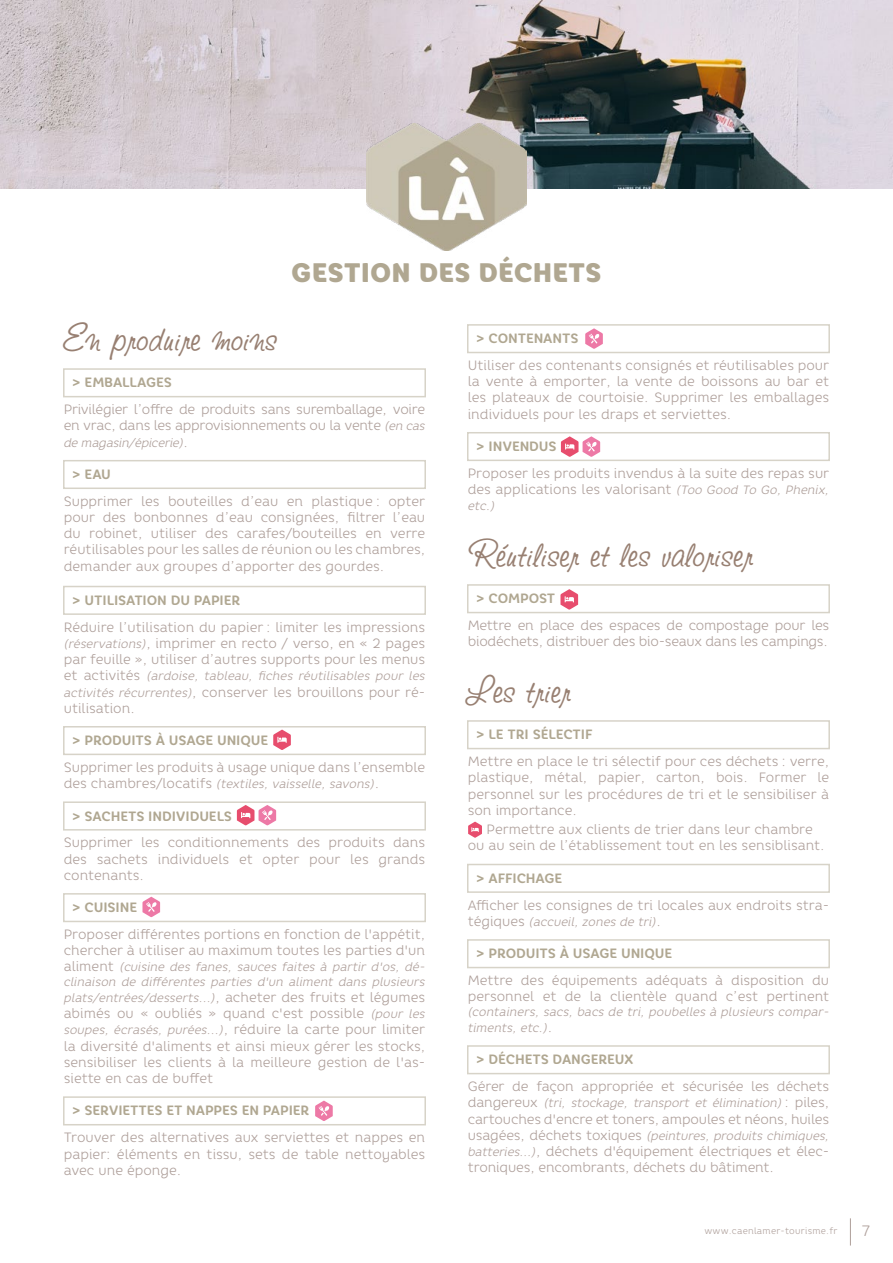
<style>
.page{position:relative;width:893px;height:1263px;background:#fff}
.page>*{position:absolute;margin:0;border:0;box-sizing:border-box;transform-origin:0 0}
.t1{font:45px "Studio Script ITC Std";color:#988072}
.t2{font:900 26.7px "Core Rhino 85";color:#b0a791}
.t3{font:300 15px "Core Rhino 35";color:#ae9f9a}
.t4{font:300 13.5px/16.2px "Core Rhino 35";letter-spacing:-.005em;color:#ae9f9a}
.t5{font:700 13.5px "Core Rhino 65";letter-spacing:-.01em;color:#b0a791}
.t6{font:italic 300 12px/14.4px "Core Rhino 35";letter-spacing:-.005em;color:#ae9f9a}
.t7{font:300 9px "Core Rhino 35";letter-spacing:.025em;color:#ae9f9a}
.s1{font-style:italic;font-size:12px}
.s2{font-style:normal;font-size:13.5px}
</style>
<div class="page">
<svg style="left:850px;top:1218px;width:1px;height:27px"></svg>
<div style="left:63px;top:368px;width:363px;height:29px;border:2px solid #d7d3c8"></div>
<div style="left:63px;top:460px;width:363px;height:29px;border:2px solid #d7d3c8"></div>
<div style="left:63px;top:586px;width:363px;height:29px;border:2px solid #d7d3c8"></div>
<div style="left:63px;top:726px;width:363px;height:29px;border:2px solid #d7d3c8"></div>
<div style="left:63px;top:801px;width:363px;height:29px;border:2px solid #d7d3c8"></div>
<div style="left:63px;top:893px;width:363px;height:29px;border:2px solid #d7d3c8"></div>
<div style="left:63px;top:1096px;width:363px;height:29px;border:2px solid #d7d3c8"></div>
<div style="left:467px;top:324px;width:363px;height:29px;border:2px solid #d7d3c8"></div>
<div style="left:467px;top:432px;width:363px;height:29px;border:2px solid #d7d3c8"></div>
<div style="left:467px;top:584px;width:363px;height:29px;border:2px solid #d7d3c8"></div>
<div style="left:467px;top:720px;width:363px;height:29px;border:2px solid #d7d3c8"></div>
<div style="left:467px;top:864px;width:363px;height:29px;border:2px solid #d7d3c8"></div>
<div style="left:467px;top:939px;width:363px;height:29px;border:2px solid #d7d3c8"></div>
<div style="left:467px;top:1045px;width:363px;height:29px;border:2px solid #d7d3c8"></div>
<svg style="left:585px;top:328px;width:18px;height:21px"></svg>
<svg style="left:142px;top:897px;width:18px;height:20px"></svg>
<svg style="left:315px;top:1100px;width:18px;height:21px"></svg>
<svg style="left:237px;top:805px;width:39px;height:20px"></svg>
<svg style="left:273px;top:729px;width:18px;height:21px"></svg>
<svg style="left:468px;top:822px;width:14px;height:16px"></svg>
<img style="left:0;top:0;width:893px;height:188px">
<img style="left:367px;top:124px;width:159px;height:126px">
<svg style="left:561px;top:436px;width:39px;height:21px"></svg>
<svg style="left:560px;top:589px;width:18px;height:21px"></svg>
<h2 class="t2" style="left:291px;top:255px;width:312px">GESTION DES DÉCHETS</h2>
<h1 class="t1" style="left:64px;top:310px;width:215px">En produire moins</h1>
<p class="t5" style="left:72px;top:374px;width:101px">&gt; EMBALLAGES</p>
<p class="t4" style="left:64px;top:401px;width:363px">Privilégier l’offre de produits sans suremballage, voire en vrac, dans les approvisionnements ou la vente <span class="s1">(en cas</span></p>
<p class="t6" style="left:64px;top:435px;width:126px">de magasin/épicerie)<span class="s2">.</span></p>
<p class="t5" style="left:72px;top:465px;width:40px">&gt; EAU</p>
<p class="t4" style="left:64px;top:493px;width:363px;text-align:justify">Supprimer les bouteilles d’eau en plastique : opter pour des bonbonnes d’eau consignées, filtrer l’eau du robinet, utiliser des carafes/bouteilles en verre réutilisables pour les salles de réunion ou les chambres, demander aux groupes d’apporter des gourdes.</p>
<p class="t5" style="left:72px;top:591px;width:170px">&gt; UTILISATION DU PAPIER</p>
<p class="t4" style="left:64px;top:619px;width:363px;text-align:justify">Réduire l’utilisation du papier : limiter les impressions <span class="s1">(réservations)</span>, imprimer en recto / verso, en « 2 pages par feuille », utiliser d’autres supports pour les menus</p>
<p class="t6" style="left:64px;top:669px;width:363px"><span class="s2">et activités</span> (ardoise, tableau, fiches réutilisables pour les</p>
<p class="t4" style="left:64px;top:683px;width:363px"><span class="s1">activités récurrentes)</span>, conserver les brouillons pour ré&shy;utilisation.</p>
<p class="t5" style="left:72px;top:732px;width:198px">&gt; PRODUITS À USAGE UNIQUE</p>
<p class="t4" style="left:64px;top:759px;width:363px">Supprimer les produits à usage unique dans l’ensemble</p>
<p class="t6" style="left:64px;top:776px;width:317px"><span class="s2">des chambres/locatifs</span> (textiles, vaisselle, savons)<span class="s2">.</span></p>
<p class="t5" style="left:72px;top:807px;width:161px">&gt; SACHETS INDIVIDUELS</p>
<p class="t4" style="left:64px;top:834px;width:363px;text-align:justify">Supprimer les conditionnements des produits dans des sachets individuels et opter pour les grands contenants.</p>
<p class="t5" style="left:72px;top:899px;width:66px">&gt; CUISINE</p>
<p class="t4" style="left:64px;top:926px;width:363px">Proposer différentes portions en fonction de l'appétit, chercher à utiliser au maximum toutes les parties d'un</p>
<p class="t6" style="left:64px;top:960px;width:363px"><span class="s2">aliment</span> (cuisine des fanes, sauces faites à partir d'os, dé&shy;clinaison de différentes parties d'un aliment dans plusieurs</p>
<p class="t6" style="left:64px;top:990px;width:363px">plats/entrées/desserts...)<span class="s2">, acheter des fruits et légumes</span></p>
<p class="t4" style="left:64px;top:1005px;width:363px;text-align:justify">abimés ou « oubliés » quand c'est possible <span class="s1">(pour les soupes, écrasés, purées...)</span>, réduire la carte pour limiter la diversité d'aliments et ainsi mieux gérer les stocks, sensibiliser les clients à la meilleure gestion de l'as&shy;siette en cas de buffet</p>
<p class="t5" style="left:72px;top:1102px;width:239px">&gt; SERVIETTES ET NAPPES EN PAPIER</p>
<p class="t4" style="left:64px;top:1129px;width:363px;text-align:justify">Trouver des alternatives aux serviettes et nappes en papier: éléments en tissu, sets de table nettoyables avec une éponge.</p>
<p class="t5" style="left:476px;top:330px;width:104px">&gt; CONTENANTS</p>
<p class="t4" style="left:468px;top:357px;width:363px;text-align:justify">Utiliser des contenants consignés et réutilisables pour la vente à emporter, la vente de boissons au bar et les plateaux de courtoisie. Supprimer les emballages individuels pour les draps et serviettes.</p>
<p class="t5" style="left:476px;top:438px;width:82px">&gt; INVENDUS</p>
<p class="t4" style="left:468px;top:465px;width:363px">Proposer les produits invendus à la suite des repas sur des applications les valorisant <span class="s1">(Too Good To Go, Phenix,</span></p>
<p class="t6" style="left:468px;top:499px;width:29px">etc.)</p>
<h1 class="t1" style="left:468px;top:526px;width:287px">Réutiliser et les valoriser</h1>
<p class="t5" style="left:476px;top:590px;width:81px">&gt; COMPOST</p>
<p class="t4" style="left:468px;top:617px;width:363px">Mettre en place des espaces de compostage pour les biodéchets, distribuer des bio-seaux dans les campings.</p>
<h1 class="t1" style="left:468px;top:662px;width:105px">Les trier</h1>
<p class="t5" style="left:476px;top:726px;width:118px">&gt; LE TRI SÉLECTIF</p>
<p class="t4" style="left:468px;top:753px;width:363px;text-align:justify">Mettre en place le tri sélectif pour ces déchets : verre, plastique, métal, papier, carton, bois. Former le personnel sur les procédures de tri et le sensibiliser à son importance.</p>
<p class="t4" style="left:468px;top:821px;width:358px;text-align:center">Permettre aux clients de trier dans leur chambre<br>ou au sein de l’établissement tout en les sensiblisant.</p>
<p class="t5" style="left:476px;top:869px;width:88px">&gt; AFFICHAGE</p>
<p class="t4" style="left:468px;top:897px;width:363px">Afficher les consignes de tri locales aux endroits stra-</p>
<p class="t6" style="left:468px;top:914px;width:195px"><span class="s2">tégiques</span> (accueil, zones de tri)<span class="s2">.</span></p>
<p class="t5" style="left:476px;top:945px;width:198px">&gt; PRODUITS À USAGE UNIQUE</p>
<p class="t4" style="left:468px;top:972px;width:363px">Mettre des équipements adéquats à disposition du personnel et de la clientèle quand c’est pertinent</p>
<p class="t6" style="left:468px;top:1003px;width:363px;line-height:16.2px">(containers, sacs, bacs de tri, poubelles à plusieurs compar&shy;timents, etc.)<span class="s2">.</span></p>
<p class="t5" style="left:476px;top:1051px;width:159px">&gt; DÉCHETS DANGEREUX</p>
<p class="t4" style="left:468px;top:1078px;width:363px">Gérer de façon appropriée et sécurisée les déchets</p>
<p class="t6" style="left:468px;top:1096px;width:363px"><span class="s2">dangereux</span> (tri, stockage, transport et élimination) <span class="s2">: piles,</span></p>
<p class="t4" style="left:468px;top:1110px;width:363px">cartouches d'encre et toners, ampoules et néons, huiles</p>
<p class="t6" style="left:468px;top:1128px;width:363px"><span class="s2">usagées, déchets toxiques</span> (peintures, produits chimiques,</p>
<p class="t4" style="left:468px;top:1143px;width:363px"><span class="s1">batteries…)</span>, déchets d'équipement électriques et élec&shy;troniques, encombrants, déchets du bâtiment.</p>
<p class="t7" style="left:704px;top:1225px;width:134px">www.caenlamer-tourisme.fr</p>
<p class="t3" style="left:861px;top:1221px;width:11px">7</p>
</div>
